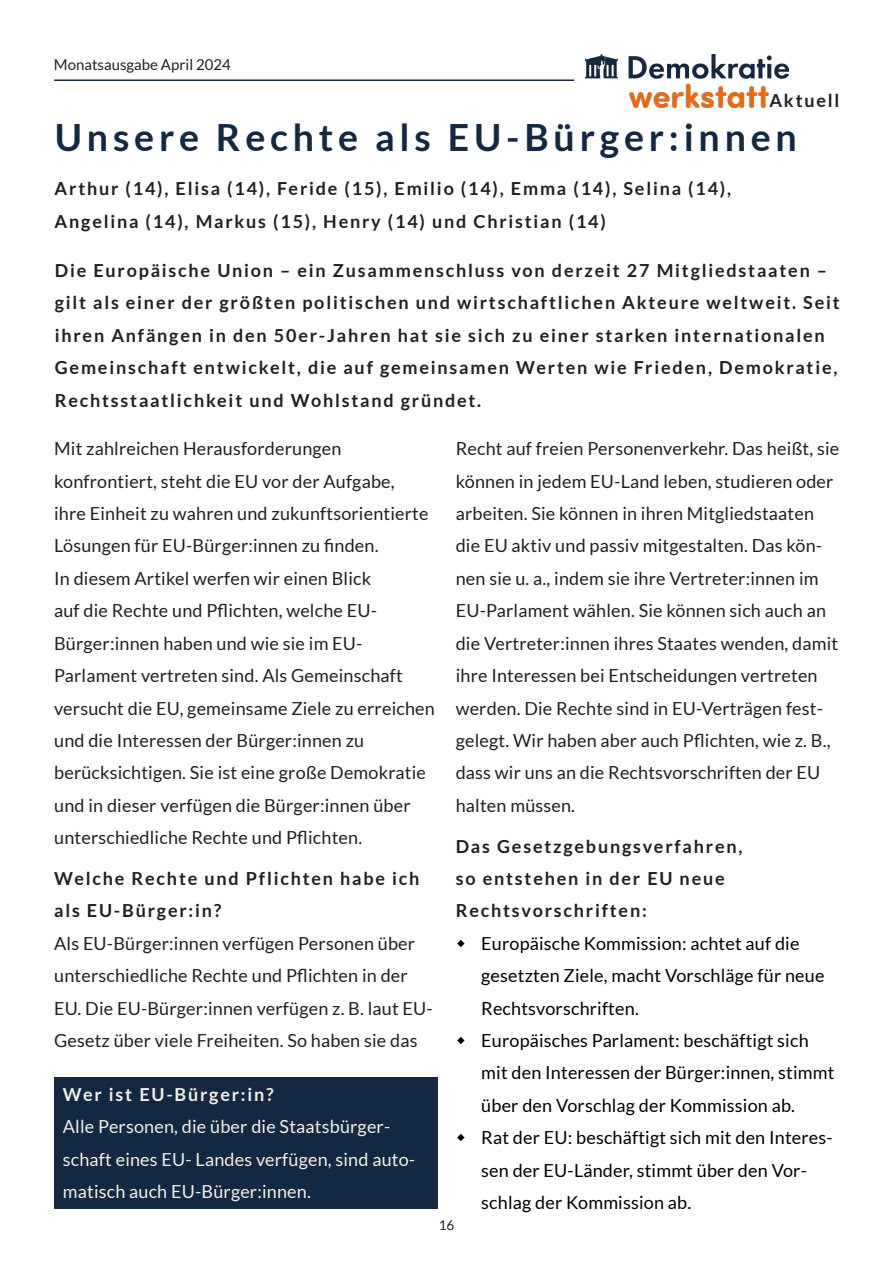
<style>
.page{position:relative;width:893px;height:1263px;background:#fff}
.page>*{position:absolute;margin:0;border:0;box-sizing:border-box;transform-origin:0 0}
.t1{font:700 37.5px "Lato";letter-spacing:.13em;color:#132843}
.t2{font:18px/32.4px "Lato";letter-spacing:.01em;color:#231f20}
.t3{font:700 18px/32.4px "Lato";letter-spacing:.1em;color:#231f20}
.t4{font:18px/32.4px "Lato";letter-spacing:.01em;color:#000}
.t5{font:18px/32.4px "Lato";letter-spacing:.01em;color:#f3efe3}
.t6{font:700 18px "Lato";letter-spacing:.1em;color:#f3efe3}
.t7{font:15px "Lato";color:#231f20}
.t8{font:13.5px "Lato";color:#231f20}
</style>
<div class="page">
<hr style="left:54px;top:79px;width:520px;height:2px;background:#132843">
<img style="left:586px;top:54px;width:203px;height:53px">
<div style="left:54px;top:1078px;width:384px;height:131px;background:#132843"></div>
<p class="t7" style="left:54px;top:56px;width:178px">Monatsausgabe April 2024</p>
<p class="t3" style="left:769px;top:84px;width:72px">Aktuell</p>
<p class="t1" style="left:55px;top:116px;width:744px">Unsere Rechte als EU-Bürger:innen</p>
<p class="t3" style="left:55px;top:172px;width:678px">Arthur (14), Elisa (14), Feride (15), Emilio (14), Emma (14), Selina (14),</p>
<p class="t3" style="left:55px;top:205px;width:553px">Angelina (14), Markus (15), Henry (14) und Christian (14)</p>
<p class="t3" style="left:55px;top:254px;width:786px">Die Europäische Union – ein Zusammenschluss von derzeit 27 Mitgliedstaaten – gilt als einer der größten politischen und wirtschaftlichen Akteure weltweit. Seit ihren Anfängen in den 50er-Jahren hat sie sich zu einer starken internationalen Gemeinschaft entwickelt, die auf gemeinsamen Werten wie Frieden, Demokratie, Rechtsstaatlichkeit und Wohlstand gründet.</p>
<p class="t2" style="left:54px;top:432px;width:382px">Mit zahlreichen Herausforderungen konfrontiert, steht die EU vor der Aufgabe,<br>ihre Einheit zu wahren und zukunftsorientierte Lösungen für EU-Bürger:innen zu finden.<br>In diesem Artikel werfen wir einen Blick<br>auf die Rechte und Pflichten, welche EU-Bürger:innen haben und wie sie im EU-Parlament vertreten sind. Als Gemeinschaft versucht die EU, gemeinsame Ziele zu erreichen und die Interessen der Bürger:innen zu berücksichtigen. Sie ist eine große Demokratie und in dieser verfügen die Bürger:innen über unterschiedliche Rechte und Pflichten.</p>
<p class="t3" style="left:54px;top:862px;width:367px">Welche Rechte und Pflichten habe ich als EU-Bürger:in?</p>
<p class="t2" style="left:54px;top:927px;width:380px">Als EU-Bürger:innen verfügen Personen über unterschiedliche Rechte und Pflichten in der EU. Die EU-Bürger:innen verfügen z. B. laut EU-Gesetz über viele Freiheiten. So haben sie das</p>
<p class="t6" style="left:63px;top:1084px;width:212px">Wer ist EU-Bürger:in?</p>
<p class="t5" style="left:63px;top:1110px;width:354px">Alle Personen, die über die Staatsbürger&shy;schaft eines EU- Landes verfügen, sind auto&shy;matisch auch EU-Bürger:innen.</p>
<p class="t2" style="left:456px;top:432px;width:385px">Recht auf freien Personenverkehr. Das heißt, sie können in jedem EU-Land leben, studieren oder arbeiten. Sie können in ihren Mitgliedstaaten die EU aktiv und passiv mitgestalten. Das kön&shy;nen sie u. a., indem sie ihre Vertreter:innen im EU-Parlament wählen. Sie können sich auch an die Vertreter:innen ihres Staates wenden, damit ihre Interessen bei Entscheidungen vertreten werden. Die Rechte sind in EU-Verträgen fest&shy;gelegt. Wir haben aber auch Pflichten, wie z. B., dass wir uns an die Rechtsvorschriften der EU halten müssen.</p>
<p class="t3" style="left:456px;top:829px;width:288px">Das Gesetzgebungsverfahren, so entstehen in der EU neue<br>Rechtsvorschriften:</p>
<p class="t4" style="left:481px;top:927px;width:345px">Europäische Kommission: achtet auf die gesetzten Ziele, macht Vorschläge für neue<br>Rechtsvorschriften.</p>
<p class="t4" style="left:481px;top:1024px;width:355px">Europäisches Parlament: beschäftigt sich mit den Interessen der Bürger:innen, stimmt über den Vorschlag der Kommission ab.</p>
<p class="t4" style="left:481px;top:1121px;width:353px">Rat der EU: beschäftigt sich mit den Interes&shy;sen der EU-Länder, stimmt über den Vor&shy;schlag der Kommission ab.</p>
<p class="t8" style="left:439px;top:1217px;width:17px">16</p>
</div>
